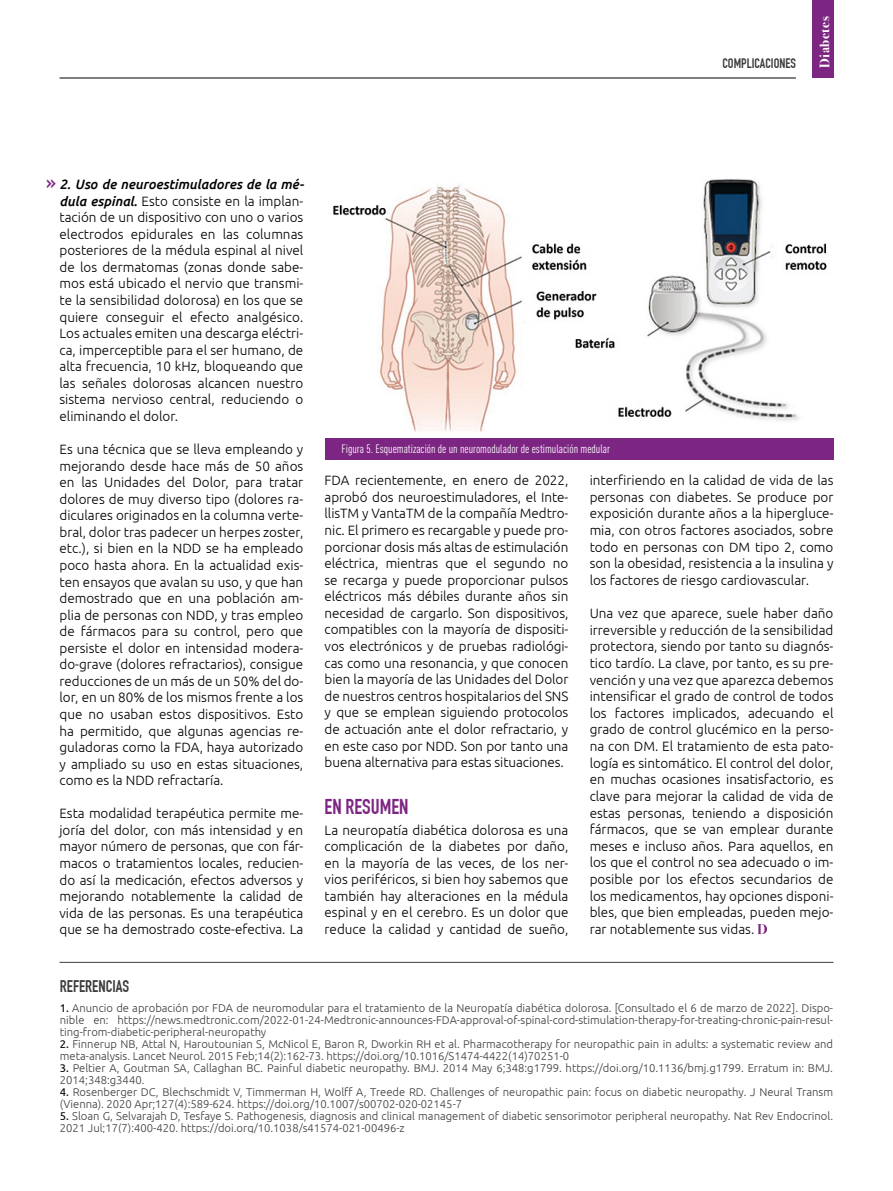
<style>
.page{position:relative;width:893px;height:1191px;background:#fff}
.page>*{position:absolute;margin:0;border:0;box-sizing:border-box;transform-origin:0 0}
.t1{font:22.5px "DIN Engschrift Std";color:#7c2582}
.t2{font:21px "DIN Engschrift Std";color:#7c2582}
.t3{font:16.5px "DIN Engschrift Std";color:#3c3c3b}
.t4{font:300 13.5px/16.6px "Ubuntu";color:#000;text-align:justify}
.t5{font:13.5px "DIN Engschrift Std";color:#3c3c3b}
.t6{font:700 13.5px "Bodoni Svty Two ITCTT";letter-spacing:.04em;color:#fff}
.t7{font:condensed 12px "DIN Pro";color:#fff}
.t8{font:300 11.25px/12px "Ubuntu";color:#3c3c3b}
.s1{font-weight:500;font-style:italic}
.s2{font-weight:400;color:#000}
</style>
<div class="page">
<hr style="left:60px;top:78px;width:736px;height:1px;background:#000">
<div style="left:812px;top:0;width:21px;height:78px;background:#7c2582"></div>
<svg style="left:757px;top:924px;width:10px;height:10px"></svg>
<hr style="left:60px;top:962px;width:773px;height:1px;background:#3c3c3b">
<img style="left:333px;top:179px;width:494px;height:253px">
<div style="left:325px;top:438px;width:508px;height:21px;background:#7c2582"></div>
<p class="t5" style="left:722px;top:55px;width:75px">COMPLICACIONES</p>
<p class="t6" style="left:813px;top:68px;width:53px;rotate:-90deg">Diabetes</p>
<p class="t4" style="left:60px;top:176px;width:246px"><span class="s1">2. Uso de neuroestimuladores de la mé&shy;dula espinal.</span> Esto consiste en la implan&shy;tación de un dispositivo con uno o varios electrodos epidurales en las columnas posteriores de la médula espinal al nivel de los dermatomas (zonas donde sabe&shy;mos está ubicado el nervio que transmi&shy;te la sensibilidad dolorosa) en los que se quiere conseguir el efecto analgésico.<br>Los actuales emiten una descarga eléctri&shy;ca, imperceptible para el ser humano, de alta frecuencia, 10 kHz, bloqueando que las señales dolorosas alcancen nuestro sistema nervioso central, reduciendo o eliminando el dolor.</p>
<p class="t4" style="left:60px;top:440px;width:245px">Es una técnica que se lleva empleando y mejorando desde hace más de 50 años en las Unidades del Dolor, para tratar dolores de muy diverso tipo (dolores ra&shy;diculares originados en la columna verte&shy;bral, dolor tras padecer un herpes zoster, etc.), si bien en la NDD se ha empleado poco hasta ahora. En la actualidad exis&shy;ten ensayos que avalan su uso, y que han demostrado que en una población am&shy;plia de personas con NDD, y tras empleo de fármacos para su control, pero que persiste el dolor en intensidad modera&shy;do-grave (dolores refractarios), consigue reducciones de un más de un 50% del do&shy;lor, en un 80% de los mismos frente a los que no usaban estos dispositivos. Esto ha permitido, que algunas agencias re&shy;guladoras como la FDA, haya autorizado y ampliado su uso en estas situaciones, como es la NDD refractaría.</p>
<p class="t4" style="left:60px;top:805px;width:245px">Esta modalidad terapéutica permite me&shy;joría del dolor, con más intensidad y en mayor número de personas, que con fár&shy;macos o tratamientos locales, reducien&shy;do así la medicación, efectos adversos y mejorando notablemente la calidad de vida de las personas. Es una terapéutica que se ha demostrado coste-efectiva. La</p>
<h1 class="t1" style="left:46px;top:169px;width:11px">»</h1>
<p class="t7" style="left:342px;top:440px;width:270px">Figura 5. Esquematización de un neuromodulador de estimulación medular</p>
<p class="t4" style="left:325px;top:472px;width:245px">FDA recientemente, en enero de 2022, aprobó dos neuroestimuladores, el Inte&shy;llisTM y VantaTM de la compañía Medtro&shy;nic. El primero es recargable y puede pro&shy;porcionar dosis más altas de estimulación eléctrica, mientras que el segundo no se recarga y puede proporcionar pulsos eléctricos más débiles durante años sin necesidad de cargarlo. Son dispositivos, compatibles con la mayoría de dispositi&shy;vos electrónicos y de pruebas radiológi&shy;cas como una resonancia, y que conocen bien la mayoría de las Unidades del Dolor de nuestros centros hospitalarios del SNS y que se emplean siguiendo protocolos de actuación ante el dolor refractario, y en este caso por NDD. Son por tanto una buena alternativa para estas situaciones.</p>
<h2 class="t2" style="left:325px;top:794px;width:85px">EN RESUMEN</h2>
<p class="t4" style="left:325px;top:821px;width:245px">La neuropatía diabética dolorosa es una complicación de la diabetes por daño, en la mayoría de las veces, de los ner&shy;vios periféricos, si bien hoy sabemos que también hay alteraciones en la médula espinal y en el cerebro. Es un dolor que reduce la calidad y cantidad de sueño,</p>
<p class="t4" style="left:590px;top:471px;width:245px">interfiriendo en la calidad de vida de las personas con diabetes. Se produce por exposición durante años a la hipergluce&shy;mia, con otros factores asociados, sobre todo en personas con DM tipo 2, como son la obesidad, resistencia a la insulina y los factores de riesgo cardiovascular.</p>
<p class="t4" style="left:590px;top:604px;width:245px">Una vez que aparece, suele haber daño irreversible y reducción de la sensibilidad protectora, siendo por tanto su diagnós&shy;tico tardío. La clave, por tanto, es su pre&shy;vención y una vez que aparezca debemos intensificar el grado de control de todos los factores implicados, adecuando el grado de control glucémico en la perso&shy;na con DM. El tratamiento de esta pato&shy;logía es sintomático. El control del dolor, en muchas ocasiones insatisfactorio, es clave para mejorar la calidad de vida de estas personas, teniendo a disposición fármacos, que se van emplear durante meses e incluso años. Para aquellos, en los que el control no sea adecuado o im&shy;posible por los efectos secundarios de los medicamentos, hay opciones disponi&shy;bles, que bien empleadas, pueden mejo&shy;rar notablemente sus vidas.</p>
<p class="t3" style="left:60px;top:976px;width:71px">REFERENCIAS</p>
<p class="t8" style="left:60px;top:1001px;width:775px;text-align:justify"><span class="s2">1.</span> Anuncio de aprobación por FDA de neuromodular para el tratamiento de la Neuropatía diabética dolorosa. [Consultado el 6 de marzo de 2022]. Dispo&shy;nible en: https://news.medtronic.com/2022-01-24-Medtronic-announces-FDA-approval-of-spinal-cord-stimulation-therapy-for-treating-chronic-pain-resul&shy;ting-from-diabetic-peripheral-neuropathy</p>
<p class="t8" style="left:60px;top:1037px;width:775px"><span class="s2">2.</span> Finnerup NB, Attal N, Haroutounian S, McNicol E, Baron R, Dworkin RH et al. Pharmacotherapy for neuropathic pain in adults: a systematic review and meta-analysis. Lancet Neurol. 2015 Feb;14(2):162-73. https://doi.org/10.1016/S1474-4422(14)70251-0</p>
<p class="t8" style="left:60px;top:1061px;width:775px"><span class="s2">3.</span> Peltier A, Goutman SA, Callaghan BC. Painful diabetic neuropathy. BMJ. 2014 May 6;348:g1799. https://doi.org/10.1136/bmj.g1799. Erratum in: BMJ.<br>2014;348:g3440.</p>
<p class="t8" style="left:60px;top:1085px;width:775px"><span class="s2">4.</span> Rosenberger DC, Blechschmidt V, Timmerman H, Wolff A, Treede RD. Challenges of neuropathic pain: focus on diabetic neuropathy. J Neural Transm (Vienna). 2020 Apr;127(4):589-624. https://doi.org/10.1007/s00702-020-02145-7</p>
<p class="t8" style="left:60px;top:1109px;width:775px"><span class="s2">5.</span> Sloan G, Selvarajah D, Tesfaye S. Pathogenesis, diagnosis and clinical management of diabetic sensorimotor peripheral neuropathy. Nat Rev Endocrinol.<br>2021 Jul;17(7):400-420. https://doi.org/10.1038/s41574-021-00496-z</p>
</div>
